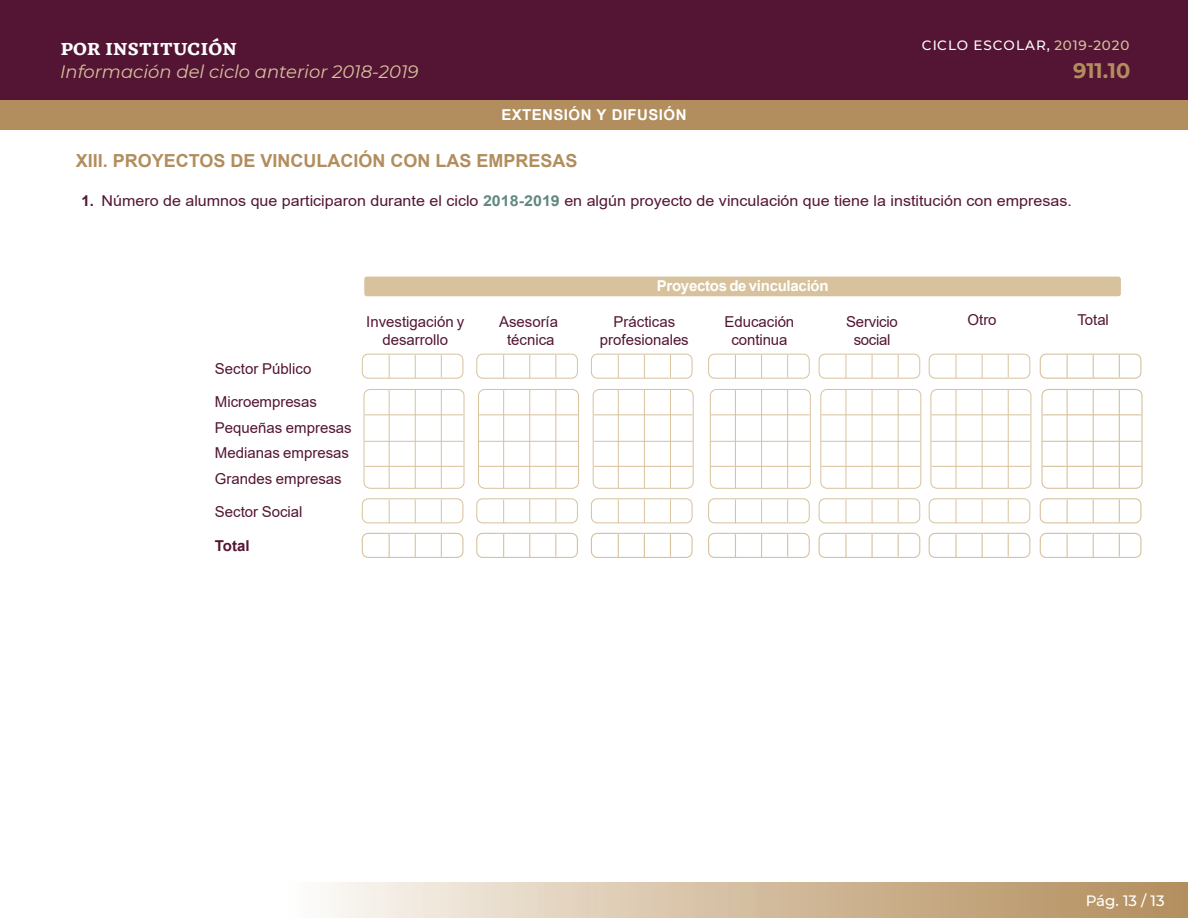
<style>
.page{position:relative;width:1188px;height:918px;background:#fff}
.page>*{position:absolute;margin:0;border:0;box-sizing:border-box;transform-origin:0 0}
.t1{font:700 21px "Montserrat";color:#b28e5e}
.t2{font:700 18px "Arial";color:#b28e5e}
.t3{font:italic 18px "Montserrat";color:#d7c29d}
.t4{font:15px/18px "Arial";color:#531533;text-align:center}
.t5{font:15px "Arial";color:#531533;scale:1.07 1}
.t6{font:700 15px "Arial";letter-spacing:-.02em;color:#fff}
.t7{font:700 15px "Arial";letter-spacing:.03em;color:#fff}
.t8{font:700 15px "GMX";color:#fff}
.t9{font:500 15px "Montserrat";color:#fff}
.t10{font:700 15px "Arial";color:#531533}
.t11{font:500 13.5px "Montserrat";letter-spacing:.07em;color:#fff}
.s1{color:#d7c29d}
.s2{font-weight:700;color:#628981}
</style>
<div class="page">
<div style="left:364px;top:277px;width:757px;height:19px;background:#d7c29d;border-radius:3px"></div>
<hr style="left:365px;top:466px;width:99px;height:1px;background:#d7c29d">
<hr style="left:365px;top:414px;width:98px;height:1px;background:#d7c29d">
<hr style="left:364px;top:441px;width:99px;height:1px;background:#d7c29d">
<div style="left:364px;top:389px;width:100px;height:100px;border:1px solid #d7c29d;border-radius:6px"></div>
<hr style="left:479px;top:466px;width:99px;height:1px;background:#d7c29d">
<hr style="left:479px;top:414px;width:99px;height:1px;background:#d7c29d">
<hr style="left:479px;top:441px;width:99px;height:1px;background:#d7c29d">
<div style="left:478px;top:389px;width:101px;height:100px;border:1px solid #d7c29d;border-radius:6px"></div>
<hr style="left:594px;top:466px;width:99px;height:1px;background:#d7c29d">
<hr style="left:594px;top:414px;width:98px;height:1px;background:#d7c29d">
<hr style="left:593px;top:441px;width:100px;height:1px;background:#d7c29d">
<div style="left:593px;top:389px;width:101px;height:100px;border:1px solid #d7c29d;border-radius:6px"></div>
<hr style="left:711px;top:466px;width:99px;height:1px;background:#d7c29d">
<hr style="left:711px;top:414px;width:99px;height:1px;background:#d7c29d">
<hr style="left:711px;top:441px;width:99px;height:1px;background:#d7c29d">
<div style="left:710px;top:389px;width:101px;height:100px;border:1px solid #d7c29d;border-radius:6px"></div>
<hr style="left:821px;top:466px;width:99px;height:1px;background:#d7c29d">
<hr style="left:821px;top:414px;width:99px;height:1px;background:#d7c29d">
<hr style="left:821px;top:441px;width:99px;height:1px;background:#d7c29d">
<div style="left:820px;top:389px;width:101px;height:100px;border:1px solid #d7c29d;border-radius:6px"></div>
<hr style="left:931px;top:466px;width:100px;height:1px;background:#d7c29d">
<hr style="left:932px;top:414px;width:98px;height:1px;background:#d7c29d">
<hr style="left:931px;top:441px;width:99px;height:1px;background:#d7c29d">
<div style="left:931px;top:389px;width:100px;height:100px;border:1px solid #d7c29d;border-radius:6px"></div>
<hr style="left:1043px;top:466px;width:99px;height:1px;background:#d7c29d">
<hr style="left:1043px;top:414px;width:98px;height:1px;background:#d7c29d">
<hr style="left:1042px;top:441px;width:99px;height:1px;background:#d7c29d">
<div style="left:1041px;top:389px;width:102px;height:100px;border:1px solid #d7c29d;border-radius:6px"></div>
<div style="left:285px;top:882px;width:903px;height:36px;background:linear-gradient(to right,#fcf9f5,#b18a57)"></div>
<div style="left:0;top:0;width:1188px;height:100px;background:#531533"></div>
<div style="left:0;top:100px;width:1188px;height:30px;background:#b28e5e"></div>
<svg style="left:362px;top:498px;width:102px;height:26px"></svg>
<svg style="left:361px;top:532px;width:103px;height:26px"></svg>
<svg style="left:362px;top:353px;width:102px;height:26px"></svg>
<hr style="left:415px;top:389px;width:1px;height:99px;background:#d7c29d">
<hr style="left:389px;top:390px;width:1px;height:98px;background:#d7c29d">
<hr style="left:441px;top:390px;width:1px;height:98px;background:#d7c29d">
<svg style="left:476px;top:498px;width:102px;height:26px"></svg>
<svg style="left:476px;top:532px;width:102px;height:26px"></svg>
<svg style="left:476px;top:353px;width:102px;height:26px"></svg>
<hr style="left:529px;top:389px;width:1px;height:99px;background:#d7c29d">
<hr style="left:503px;top:390px;width:1px;height:98px;background:#d7c29d">
<hr style="left:555px;top:390px;width:1px;height:98px;background:#d7c29d">
<svg style="left:591px;top:498px;width:102px;height:26px"></svg>
<svg style="left:590px;top:532px;width:103px;height:26px"></svg>
<svg style="left:591px;top:353px;width:102px;height:26px"></svg>
<hr style="left:644px;top:389px;width:1px;height:99px;background:#d7c29d">
<hr style="left:618px;top:390px;width:1px;height:98px;background:#d7c29d">
<hr style="left:670px;top:390px;width:1px;height:98px;background:#d7c29d">
<svg style="left:708px;top:498px;width:102px;height:26px"></svg>
<svg style="left:708px;top:532px;width:102px;height:26px"></svg>
<svg style="left:708px;top:353px;width:102px;height:26px"></svg>
<hr style="left:761px;top:389px;width:1px;height:99px;background:#d7c29d">
<hr style="left:735px;top:390px;width:1px;height:98px;background:#d7c29d">
<hr style="left:787px;top:390px;width:1px;height:98px;background:#d7c29d">
<svg style="left:818px;top:498px;width:102px;height:26px"></svg>
<svg style="left:818px;top:532px;width:103px;height:26px"></svg>
<svg style="left:818px;top:353px;width:102px;height:26px"></svg>
<hr style="left:872px;top:389px;width:1px;height:99px;background:#d7c29d">
<hr style="left:846px;top:390px;width:1px;height:98px;background:#d7c29d">
<hr style="left:898px;top:390px;width:1px;height:98px;background:#d7c29d">
<svg style="left:928px;top:498px;width:103px;height:26px"></svg>
<svg style="left:928px;top:532px;width:103px;height:26px"></svg>
<svg style="left:928px;top:353px;width:103px;height:26px"></svg>
<hr style="left:982px;top:389px;width:1px;height:99px;background:#d7c29d">
<hr style="left:956px;top:390px;width:1px;height:98px;background:#d7c29d">
<hr style="left:1008px;top:390px;width:1px;height:98px;background:#d7c29d">
<svg style="left:1039px;top:498px;width:103px;height:26px"></svg>
<svg style="left:1039px;top:532px;width:103px;height:26px"></svg>
<svg style="left:1039px;top:353px;width:103px;height:26px"></svg>
<hr style="left:1093px;top:389px;width:1px;height:99px;background:#d7c29d">
<hr style="left:1067px;top:390px;width:1px;height:98px;background:#d7c29d">
<hr style="left:1119px;top:390px;width:1px;height:98px;background:#d7c29d">
<p class="t8" style="left:60px;top:38px;width:178px">POR INSTITUCIÓN</p>
<p class="t11" style="left:922px;top:36px;width:209px">CICLO ESCOLAR, <span class="s1">2019-2020</span></p>
<p class="t3" style="left:60px;top:60px;width:360px">Información del ciclo anterior 2018-2019</p>
<h1 class="t1" style="left:1073px;top:56px;width:59px">911.10</h1>
<p class="t7" style="left:501px;top:104px;width:187px">EXTENSIÓN Y DIFUSIÓN</p>
<p class="t2" style="left:76px;top:148px;width:503px">XIII. PROYECTOS DE VINCULACIÓN CON LAS EMPRESAS</p>
<p class="t10" style="left:81px;top:190px;width:14px">1.</p>
<p class="t5" style="left:101px;top:190px;width:908px">Número de alumnos que participaron durante el ciclo <span class="s2">2018-2019</span> en algún proyecto de vinculación que tiene la institución con empresas.</p>
<p class="t4" style="left:215px;top:360px;width:98px">Sector Público</p>
<p class="t4" style="left:215px;top:389px;width:138px;line-height:25.5px;text-align:left">Microempresas<br>Pequeñas empresas<br>Medianas empresas<br>Grandes empresas</p>
<p class="t4" style="left:215px;top:502px;width:89px">Sector Social</p>
<p class="t10" style="left:215px;top:535px;width:36px">Total</p>
<p class="t6" style="left:657px;top:276px;width:173px">Proyectos de vinculación</p>
<p class="t4" style="left:366px;top:313px;width:100px">Investigación y desarrollo</p>
<p class="t4" style="left:499px;top:313px;width:60px">Asesoría técnica</p>
<p class="t4" style="left:600px;top:313px;width:90px">Prácticas profesionales</p>
<p class="t4" style="left:725px;top:313px;width:71px">Educación continua</p>
<p class="t4" style="left:846px;top:312px;width:53px">Servicio</p>
<p class="t4" style="left:968px;top:310px;width:31px">Otro</p>
<p class="t4" style="left:1077px;top:310px;width:33px">Total</p>
<p class="t4" style="left:854px;top:330px;width:38px">social</p>
<p class="t9" style="left:1086px;top:890px;width:81px">Pág. 13 / 13</p>
</div>
